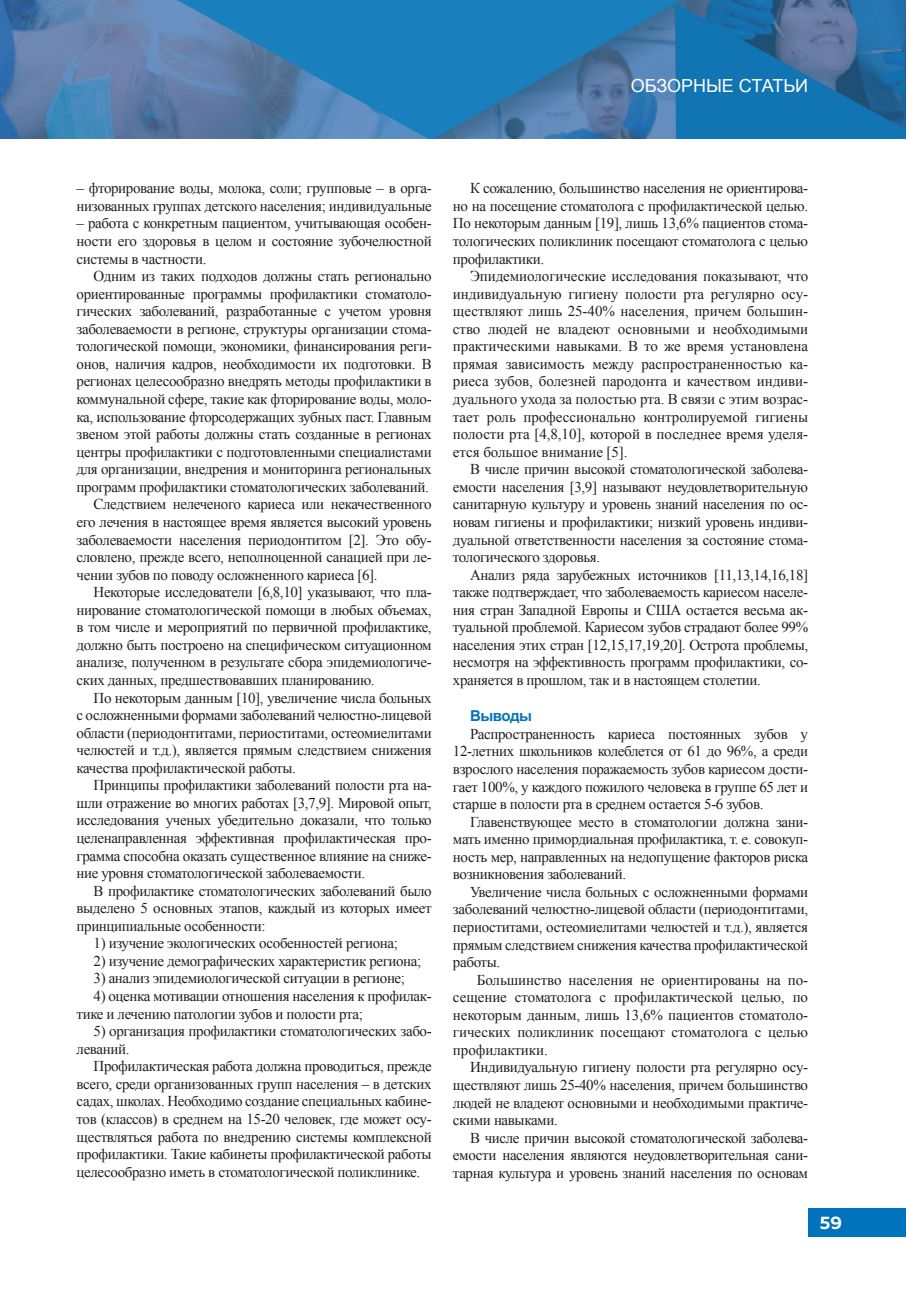
<style>
.page{position:relative;width:906px;height:1289px;background:#fff}
.page>*{position:absolute;margin:0;border:0;box-sizing:border-box;transform-origin:0 0}
.t1{font:18px "Arial";color:#fff}
.t2{font:700 18px "Muller";color:#fff}
.t3{font:15px/17.5px "Times New Roman";letter-spacing:-.025em;color:#231f20;text-align:justify}
.t4{font:700 15px "Arial";letter-spacing:-.025em;color:#0073bc}
</style>
<div class="page">
<img style="left:0;top:0;width:906px;height:138px">
<div style="left:809px;top:1208px;width:97px;height:28px;background:#0073bc"></div>
<p class="t1" style="left:631px;top:74px;width:179px">ОБЗОРНЫЕ СТАТЬИ</p>
<p class="t3" style="left:77px;top:179px;width:357px">– фторирование воды, молока, соли; групповые – в орга&shy;низованных группах детского населения; индивидуальные</p>
<p class="t3" style="left:77px;top:214px;width:357px">– работа с конкретным пациентом, учитывающая особен&shy;ности его здоровья в целом и состояние зубочелюстной системы в частности.</p>
<p class="t3" style="left:94px;top:267px;width:340px">Одним из таких подходов должны стать регионально</p>
<p class="t3" style="left:77px;top:285px;width:357px">ориентированные программы профилактики стоматоло-</p>
<p class="t3" style="left:77px;top:302px;width:357px">гических заболеваний, разработанные с учетом уровня</p>
<p class="t3" style="left:77px;top:320px;width:357px">заболеваемости в регионе, структуры организации стома-</p>
<p class="t3" style="left:77px;top:337px;width:357px">тологической помощи, экономики, финансирования реги-</p>
<p class="t3" style="left:77px;top:355px;width:357px">онов, наличия кадров, необходимости их подготовки. В</p>
<p class="t3" style="left:77px;top:372px;width:357px">регионах целесообразно внедрять методы профилактики в</p>
<p class="t3" style="left:77px;top:390px;width:357px">коммунальной сфере, такие как фторирование воды, моло-</p>
<p class="t3" style="left:77px;top:407px;width:357px">ка, использование фторсодержащих зубных паст. Главным</p>
<p class="t3" style="left:77px;top:425px;width:357px">звеном этой работы должны стать созданные в регионах</p>
<p class="t3" style="left:77px;top:442px;width:357px">центры профилактики с подготовленными специалистами</p>
<p class="t3" style="left:77px;top:460px;width:357px">для организации, внедрения и мониторинга региональных</p>
<p class="t3" style="left:77px;top:478px;width:354px">программ профилактики стоматологических заболеваний.</p>
<p class="t3" style="left:94px;top:495px;width:340px">Следствием нелеченого кариеса или некачественного</p>
<p class="t3" style="left:77px;top:513px;width:357px">его лечения в настоящее время является высокий уровень</p>
<p class="t3" style="left:77px;top:530px;width:357px">заболеваемости населения периодонтитом [2]. Это обу-</p>
<p class="t3" style="left:77px;top:548px;width:357px">словлено, прежде всего, неполноценной санацией при ле-</p>
<p class="t3" style="left:77px;top:565px;width:302px">чении зубов по поводу осложненного кариеса [6].</p>
<p class="t3" style="left:94px;top:583px;width:340px">Некоторые исследователи [6,8,10] указывают, что пла-</p>
<p class="t3" style="left:77px;top:600px;width:357px">нирование стоматологической помощи в любых объемах,</p>
<p class="t3" style="left:77px;top:618px;width:357px">в том числе и мероприятий по первичной профилактике,</p>
<p class="t3" style="left:77px;top:636px;width:357px">должно быть построено на специфическом ситуационном</p>
<p class="t3" style="left:77px;top:653px;width:357px">анализе, полученном в результате сбора эпидемиологиче-</p>
<p class="t3" style="left:77px;top:671px;width:300px">ских данных, предшествовавших планированию.</p>
<p class="t3" style="left:94px;top:688px;width:340px">По некоторым данным [10], увеличение числа больных</p>
<p class="t3" style="left:77px;top:706px;width:357px">с осложненными формами заболеваний челюстно-лицевой</p>
<p class="t3" style="left:77px;top:723px;width:357px">области (периодонтитами, периоститами, остеомиелитами</p>
<p class="t3" style="left:77px;top:741px;width:357px">челюстей и т.д.), является прямым следствием снижения</p>
<p class="t3" style="left:77px;top:758px;width:221px">качества профилактической работы.</p>
<p class="t3" style="left:94px;top:776px;width:340px">Принципы профилактики заболеваний полости рта на-</p>
<p class="t3" style="left:77px;top:793px;width:357px">шли отражение во многих работах [3,7,9]. Мировой опыт,</p>
<p class="t3" style="left:77px;top:811px;width:357px">исследования ученых убедительно доказали, что только</p>
<p class="t3" style="left:77px;top:829px;width:357px">целенаправленная эффективная профилактическая про-</p>
<p class="t3" style="left:77px;top:846px;width:357px">грамма способна оказать существенное влияние на сниже-</p>
<p class="t3" style="left:77px;top:864px;width:290px">ние уровня стоматологической заболеваемости.</p>
<p class="t3" style="left:94px;top:881px;width:340px">В профилактике стоматологических заболеваний было</p>
<p class="t3" style="left:77px;top:899px;width:357px">выделено 5 основных этапов, каждый из которых имеет</p>
<p class="t3" style="left:77px;top:916px;width:191px">принципиальные особенности:</p>
<p class="t3" style="left:94px;top:934px;width:306px">1) изучение экологических особенностей региона;</p>
<p class="t3" style="left:94px;top:951px;width:329px">2) изучение демографических характеристик региона;</p>
<p class="t3" style="left:94px;top:969px;width:313px">3) анализ эпидемиологической ситуации в регионе;</p>
<p class="t3" style="left:77px;top:987px;width:357px;text-indent:17px">4) оценка мотивации отношения населения к профилак&shy;тике и лечению патологии зубов и полости рта;</p>
<p class="t3" style="left:77px;top:1022px;width:357px;text-indent:17px">5) организация профилактики стоматологических забо&shy;леваний.</p>
<p class="t3" style="left:77px;top:1057px;width:357px;text-indent:17px">Профилактическая работа должна проводиться, прежде всего, среди организованных групп населения – в детских садах, школах. Необходимо создание специальных кабине&shy;тов (классов) в среднем на 15-20 человек, где может осу&shy;ществляться работа по внедрению системы комплексной профилактики. Такие кабинеты профилактической работы целесообразно иметь в стоматологической поликлинике.</p>
<p class="t3" style="left:453px;top:179px;width:357px;text-indent:17px">К сожалению, большинство населения не ориентирова&shy;но на посещение стоматолога с профилактической целью.<br>По некоторым данным [19], лишь 13,6% пациентов стома&shy;тологических поликлиник посещают стоматолога с целью профилактики.</p>
<p class="t3" style="left:453px;top:267px;width:357px;text-indent:17px">Эпидемиологические исследования показывают, что индивидуальную гигиену полости рта регулярно осу&shy;ществляют лишь 25-40% населения, причем большин&shy;ство людей не владеют основными и необходимыми практическими навыками. В то же время установлена прямая зависимость между распространенностью ка&shy;риеса зубов, болезней пародонта и качеством индиви&shy;дуального ухода за полостью рта. В связи с этим возрас&shy;тает роль профессионально контролируемой гигиены полости рта [4,8,10], которой в последнее время уделя&shy;ется большое внимание [5].</p>
<p class="t3" style="left:453px;top:460px;width:357px;text-indent:17px">В числе причин высокой стоматологической заболева&shy;емости населения [3,9] называют неудовлетворительную санитарную культуру и уровень знаний населения по ос&shy;новам гигиены и профилактики; низкий уровень индиви&shy;дуальной ответственности населения за состояние стома&shy;тологического здоровья.</p>
<p class="t3" style="left:453px;top:565px;width:357px;text-indent:17px">Анализ ряда зарубежных источников [11,13,14,16,18] также подтверждает, что заболеваемость кариесом населе&shy;ния стран Западной Европы и США остается весьма ак&shy;туальной проблемой. Кариесом зубов страдают более 99% населения этих стран [12,15,17,19,20]. Острота проблемы, несмотря на эффективность программ профилактики, со&shy;храняется в прошлом, так и в настоящем столетии.</p>
<p class="t4" style="left:470px;top:706px;width:64px">Выводы</p>
<p class="t3" style="left:453px;top:724px;width:357px;text-indent:17px">Распространенность кариеса постоянных зубов у 12-летних школьников колеблется от 61 до 96%, а среди взрослого населения поражаемость зубов кариесом дости&shy;гает 100%, у каждого пожилого человека в группе 65 лет и старше в полости рта в среднем остается 5-6 зубов.</p>
<p class="t3" style="left:453px;top:812px;width:357px;text-indent:17px">Главенствующее место в стоматологии должна зани&shy;мать именно примордиальная профилактика, т. е. совокуп&shy;ность мер, направленных на недопущение факторов риска возникновения заболеваний.</p>
<p class="t3" style="left:453px;top:882px;width:357px;text-indent:17px">Увеличение числа больных с осложненными формами заболеваний челюстно-лицевой области (периодонтитами, периоститами, остеомиелитами челюстей и т.д.), является прямым следствием снижения качества профилактической работы.</p>
<p class="t3" style="left:453px;top:970px;width:357px;text-indent:24px">Большинство населения не ориентированы на по&shy;сещение стоматолога с профилактической целью, по некоторым данным, лишь 13,6% пациентов стоматоло&shy;гических поликлиник посещают стоматолога с целью профилактики.</p>
<p class="t3" style="left:453px;top:1058px;width:357px;text-indent:17px">Индивидуальную гигиену полости рта регулярно осу&shy;ществляют лишь 25-40% населения, причем большинство людей не владеют основными и необходимыми практиче&shy;скими навыками.</p>
<p class="t3" style="left:453px;top:1128px;width:357px;text-indent:17px">В числе причин высокой стоматологической заболева&shy;емости населения являются неудовлетворительная сани&shy;тарная культура и уровень знаний населения по основам</p>
<p class="t2" style="left:820px;top:1211px;width:24px">59</p>
</div>
